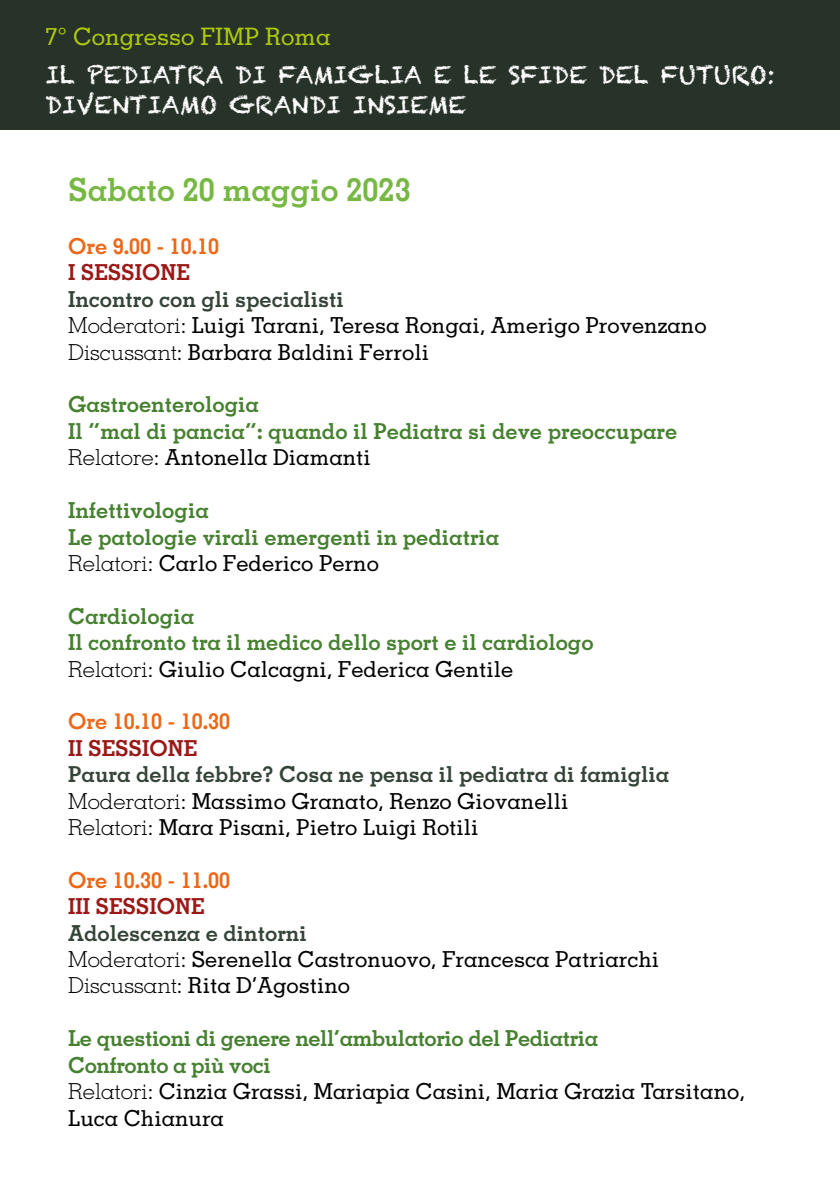
<style>
.page{position:relative;width:840px;height:1191px;background:#fff}
.page>*{position:absolute;margin:0;border:0;box-sizing:border-box;transform-origin:0 0}
.t1{font:700 32px "Memphis LT Std";color:#76b843}
.t2{font:24px/30px "Chalkduster";color:#fff}
.t3{font:500 24px "Memphis LT Std";color:#adc90e}
.t4{font:500 22px/26.4px "Memphis LT Std";color:#000}
.t5{font:700 22px/26.4px "Memphis LT Std";color:#468130}
.t6{font:700 22px/26.4px "Memphis LT Std";letter-spacing:-.02em;color:#468130}
.t7{font:700 22px "Memphis LT Std";color:#ec6717}
.t8{font:700 22px "Memphis LT Std";color:#9a1917}
.s1{font-weight:700;color:#354438}
.s2{font-weight:300}
.s3{font-weight:300;color:#000}
.s4{font-weight:500;color:#000}
</style>
<div class="page">
<div style="left:0;top:0;width:839px;height:129px;background:#273228"></div>
<p class="t3" style="left:45px;top:22px;width:286px">7° Congresso FIMP Roma</p>
<p class="t2" style="left:45px;top:59px;width:730px">IL PEDIATRA DI FAMIGLIA E LE SFIDE DEL FUTURO:<br>DIVENTIAMO GRANDI INSIEME</p>
<h1 class="t1" style="left:68px;top:170px;width:344px">Sabato 20 maggio 2023</h1>
<p class="t7" style="left:68px;top:232px;width:152px">Ore 9.00 - 10.10</p>
<p class="t8" style="left:68px;top:259px;width:123px">I SESSIONE</p>
<p class="t4" style="left:68px;top:286px;width:639px"><span class="s1">Incontro con gli specialisti<br></span><span class="s2">Moderatori:</span> Luigi Tarani, Teresa Rongai, Amerigo Provenzano<br><span class="s2">Discussant:</span> Barbara Baldini Ferroli</p>
<p class="t5" style="left:68px;top:391px;width:610px">Gastroenterologia<br>Il “mal di pancia”: quando il Pediatra si deve preoccupare<br><span class="s3">Relatore:</span> <span class="s4">Antonella Diamanti</span></p>
<p class="t5" style="left:68px;top:497px;width:432px">Infettivologia<br>Le patologie virali emergenti in pediatria<br><span class="s3">Relatori:</span> <span class="s4">Carlo Federico Perno</span></p>
<p class="t5" style="left:68px;top:602px;width:526px">Cardiologia<br>Il confronto tra il medico dello sport e il cardiologo<br><span class="s3">Relatori:</span> <span class="s4">Giulio Calcagni, Federica Gentile</span></p>
<p class="t7" style="left:68px;top:707px;width:163px">Ore 10.10 - 10.30</p>
<p class="t8" style="left:68px;top:734px;width:130px">II SESSIONE</p>
<p class="t4" style="left:68px;top:761px;width:602px"><span class="s1">Paura della febbre? Cosa ne pensa il pediatra di famiglia<br></span><span class="s2">Moderatori:</span> Massimo Granato, Renzo Giovanelli<br><span class="s2">Relatori:</span> Mara Pisani, Pietro Luigi Rotili</p>
<p class="t7" style="left:68px;top:866px;width:163px">Ore 10.30 - 11.00</p>
<p class="t8" style="left:68px;top:892px;width:138px">III SESSIONE</p>
<p class="t4" style="left:68px;top:919px;width:592px"><span class="s1">Adolescenza e dintorni<br></span><span class="s2">Moderatori:</span> Serenella Castronuovo, Francesca Patriarchi<br><span class="s2">Discussant:</span> Rita D’Agostino</p>
<p class="t6" style="left:68px;top:1025px;width:678px">Le questioni di genere nell’ambulatorio del Pediatria<br>Confronto a più voci<br><span class="s3">Relatori:</span> <span class="s4">Cinzia Grassi, Mariapia Casini, Maria Grazia Tarsitano, Luca Chianura</span></p>
</div>
